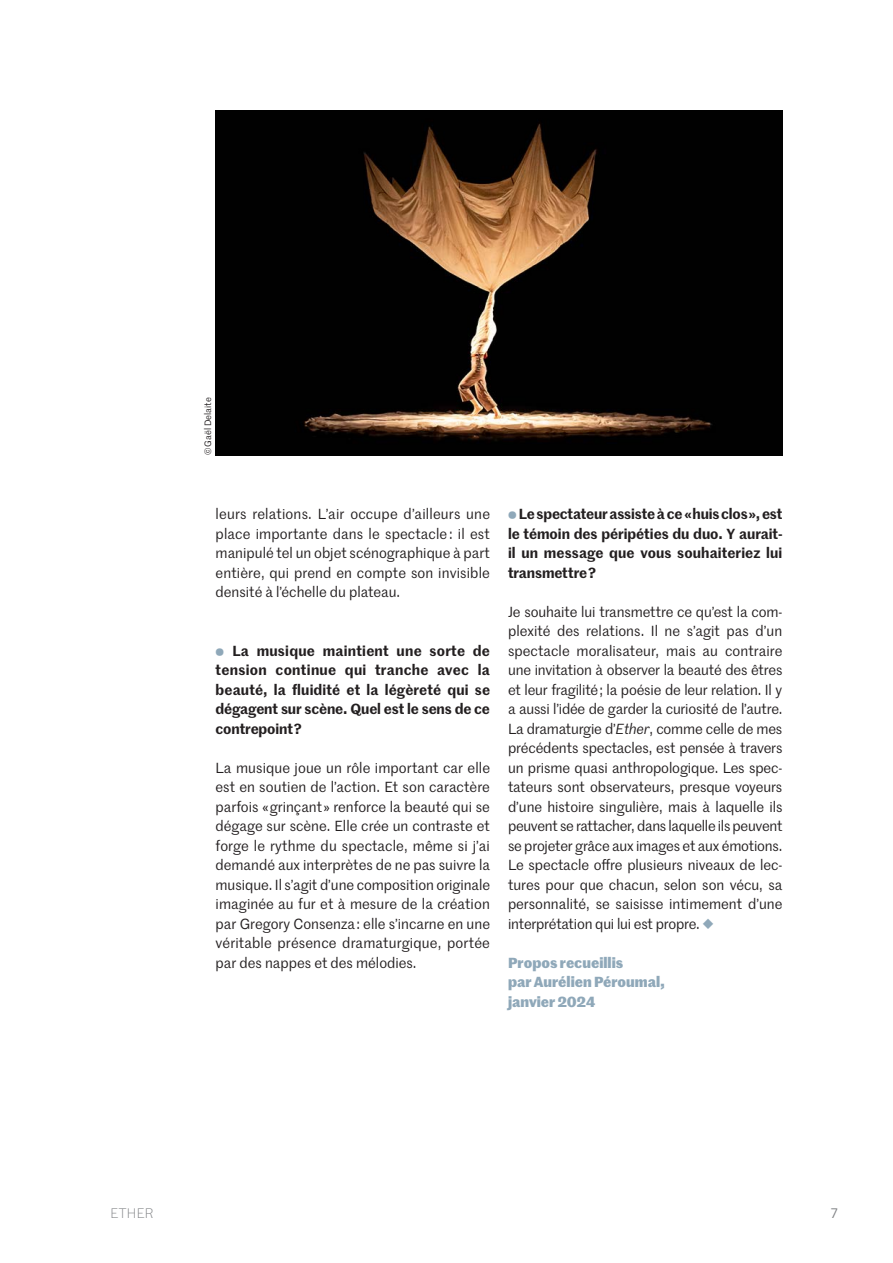
<style>
.page{position:relative;width:893px;height:1263px;background:#fff}
.page>*{position:absolute;margin:0;border:0;box-sizing:border-box;transform-origin:0 0}
.t1{font:14.25px/19.5px "Marr Sans";color:#231f20;text-align:justify}
.t2{font:600 14.25px/19.5px "Marr Sans";letter-spacing:-.01em;color:#231f20;text-align:justify}
.t3{font:700 14.25px/19.5px "Marr Sans";color:#8fa8b9}
.t4{font:300 13.5px "Marr Sans";letter-spacing:.02em;color:#808285}
.t5{font:13.5px "Marr Sans";color:#808285}
.t6{font:9px "Marr Sans";color:#231f20}
.s1{font-family:"Bely Display";font-weight:400;font-size:10.8px;color:#8fa8b9}
.s2{font-style:italic}
.s3{font-family:"Bely Display";color:#8fa8b9}
</style>
<div class="page">
<img style="left:216px;top:111px;width:566px;height:344px">
<p class="t6" style="left:202px;top:455px;width:59px;rotate:-90deg">© Gaël Delaite</p>
<p class="t1" style="left:216px;top:504px;width:276px">leurs relations. L’air occupe d’ailleurs une place importante dans le spectacle : il est manipulé tel un objet scénographique à part entière, qui prend en compte son invisible densité à l’échelle du plateau.</p>
<p class="t2" style="left:216px;top:640px;width:276px"><span class="s1">s</span> La musique maintient une sorte de tension continue qui tranche avec la beauté, la fluidité et la légèreté qui se dégagent sur scène. Quel est le sens de ce contrepoint ?</p>
<p class="t1" style="left:216px;top:757px;width:276px">La musique joue un rôle important car elle est en soutien de l’action. Et son caractère parfois « grinçant » renforce la beauté qui se dégage sur scène. Elle crée un contraste et forge le rythme du spectacle, même si j’ai demandé aux interprètes de ne pas suivre la musique. Il s’agit d’une composition originale imaginée au fur et à mesure de la création par Gregory Consenza : elle s’incarne en une véritable présence dramaturgique, portée par des nappes et des mélodies.</p>
<p class="t2" style="left:508px;top:503px;width:276px"><span class="s1">s</span> Le spectateur assiste à ce « huis clos », est le témoin des péripéties du duo. Y aurait&shy;il un message que vous souhaiteriez lui transmettre ?</p>
<p class="t1" style="left:508px;top:601px;width:276px">Je souhaite lui transmettre ce qu’est la com&shy;plexité des relations. Il ne s’agit pas d’un spectacle moralisateur, mais au contraire une invitation à observer la beauté des êtres et leur fragilité ; la poésie de leur relation. Il y a aussi l’idée de garder la curiosité de l’autre.<br>La dramaturgie d’<span class="s2">Ether</span>, comme celle de mes précédents spectacles, est pensée à travers un prisme quasi anthropologique. Les spec&shy;tateurs sont observateurs, presque voyeurs d’une histoire singulière, mais à laquelle ils peuvent se rattacher, dans laquelle ils peuvent se projeter grâce aux images et aux émotions.<br>Le spectacle offre plusieurs niveaux de lec&shy;tures pour que chacun, selon son vécu, sa personnalité, se saisisse intimement d’une interprétation qui lui est propre. <span class="s3">E</span></p>
<p class="t3" style="left:508px;top:952px;width:159px">Propos recueillis<br>par Aurélien Péroumal, janvier 2024</p>
<p class="t4" style="left:111px;top:1204px;width:45px">ETHER</p>
<p class="t5" style="left:831px;top:1204px;width:8px">7</p>
</div>
